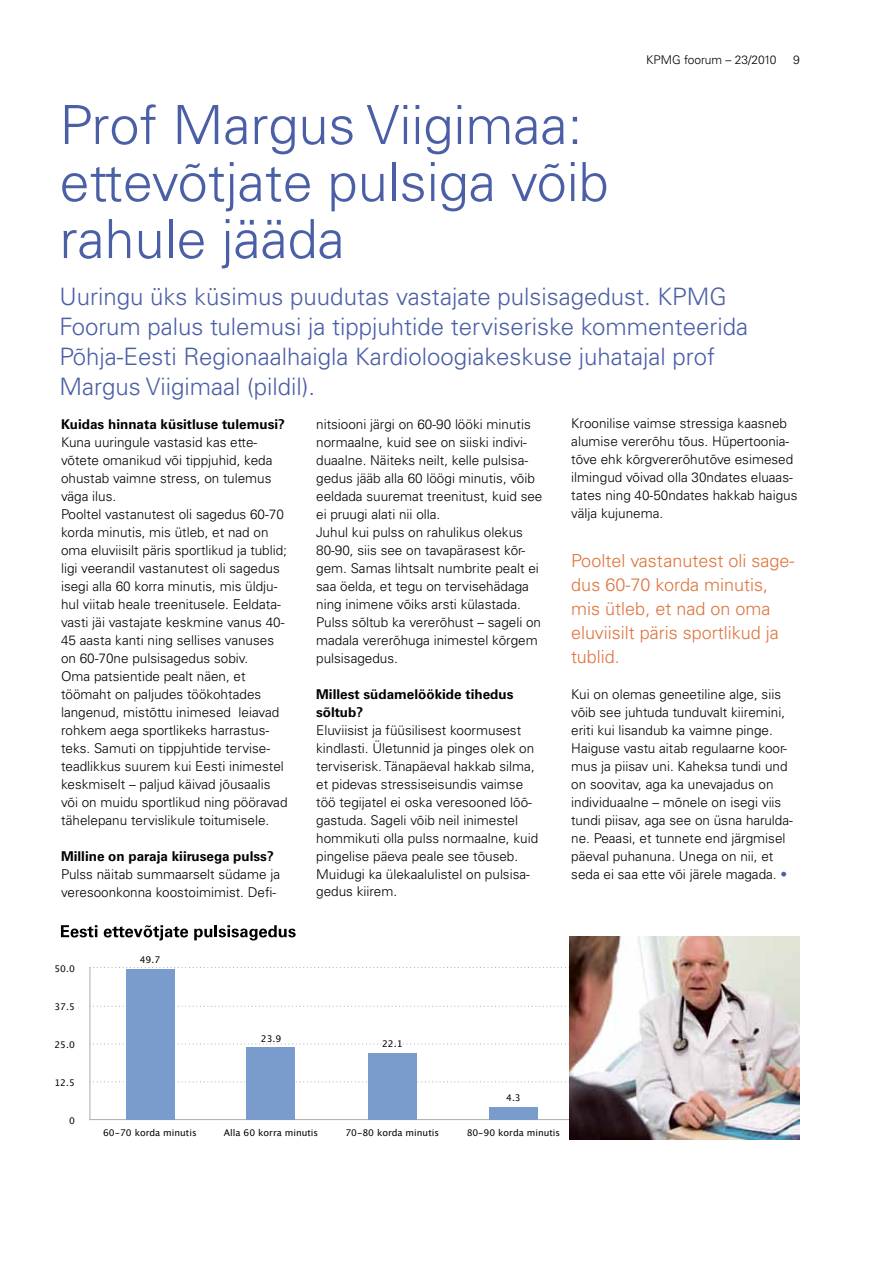
<style>
.page{position:relative;width:893px;height:1263px;background:#fff}
.page>*{position:absolute;margin:0;border:0;box-sizing:border-box;transform-origin:0 0}
.t1{font:300 54px/57px "Univers LT Std";color:#4b5fa6}
.t2{font:300 24px/30px "Univers LT Std";color:#4b5fa6}
.t3{font:300 18px/24px "Univers LT Std";color:#de743e}
.t4{font:300 13.5px/18px "Univers LT Std";color:#000}
.t5{font:700 13.5px/18px "Univers LT Std";color:#000}
.t6{font:300 12px "Univers LT Std";color:#000}
.t7{font:9.15px "Lucida Grande";color:#080101}
.t8{font:9.15px "Lucida Grande";color:#000}
.s1{color:#4b5fa6}
</style>
<div class="page">
<svg style="left:89px;top:1081px;width:480px;height:1px"></svg>
<svg style="left:89px;top:1043px;width:480px;height:1px"></svg>
<svg style="left:89px;top:1006px;width:480px;height:1px"></svg>
<svg style="left:89px;top:967px;width:480px;height:1px"></svg>
<hr style="left:90px;top:1119px;width:485px;height:1px;background:#aeaca9">
<hr style="left:90px;top:967px;width:1px;height:152px;background:#aeaca9">
<div style="left:489px;top:1107px;width:49px;height:12px;background:#7a9ccd"></div>
<div style="left:368px;top:1053px;width:49px;height:66px;background:#7a9ccd"></div>
<div style="left:246px;top:1047px;width:49px;height:72px;background:#7a9ccd"></div>
<div style="left:126px;top:969px;width:49px;height:150px;background:#7a9ccd"></div>
<svg style="left:61px;top:925px;width:36px;height:12px"></svg>
<svg style="left:104px;top:925px;width:84px;height:15px"></svg>
<svg style="left:194px;top:925px;width:102px;height:15px"></svg>
<img style="left:569px;top:937px;width:230px;height:203px">
<h1 class="t1" style="left:60px;top:96px;width:551px">Prof Margus Viigimaa: ettevõtjate pulsiga võib rahule jääda</h1>
<p class="t6" style="left:646px;top:53px;width:132px">KPMG foorum – 23/2010</p>
<p class="t6" style="left:793px;top:53px;width:8px">9</p>
<h2 class="t2" style="left:60px;top:282px;width:690px">Uuringu üks küsimus puudutas vastajate pulsisagedust. KPMG Foorum palus tulemusi ja tippjuhtide terviseriske kommenteerida Põhja-Eesti Regionaalhaigla Kardioloogiakeskuse juhatajal prof Margus Viigimaal (pildil).</h2>
<p class="t5" style="left:61px;top:415px;width:225px">Kuidas hinnata küsitluse tulemusi?</p>
<p class="t4" style="left:61px;top:433px;width:228px">Kuna uuringule vastasid kas ette&shy;võtete omanikud või tippjuhid, keda ohustab vaimne stress, on tulemus väga ilus.<br>Pooltel vastanutest oli sagedus 60-70 korda minutis, mis ütleb, et nad on oma eluviisilt päris sportlikud ja tublid; ligi veerandil vastanutest oli sagedus isegi alla 60 korra minutis, mis üldju&shy;hul viitab heale treenitusele. Eeldata&shy;vasti jäi vastajate keskmine vanus 40- 45 aasta kanti ning sellises vanuses on 60-70ne pulsisagedus sobiv.<br>Oma patsientide pealt näen, et töömaht on paljudes töökohtades langenud, mistõttu inimesed leiavad rohkem aega sportlikeks harrastus&shy;teks. Samuti on tippjuhtide tervise&shy;teadlikkus suurem kui Eesti inimestel keskmiselt – paljud käivad jõusaalis või on muidu sportlikud ning pööravad tähelepanu tervislikule toitumisele.</p>
<p class="t5" style="left:61px;top:847px;width:214px">Milline on paraja kiirusega pulss?</p>
<p class="t4" style="left:61px;top:865px;width:221px">Pulss näitab summaarselt südame ja veresoonkonna koostoimimist. Defi-</p>
<p class="t4" style="left:571px;top:415px;width:228px">Kroonilise vaimse stressiga kaasneb alumise vererõhu tõus. Hüpertoonia&shy;tõve ehk kõrgvererõhutõve esimesed ilmingud võivad olla 30ndates eluaas&shy;tates ning 40-50ndates hakkab haigus välja kujunema.</p>
<h3 class="t3" style="left:571px;top:548px;width:225px">Pooltel vastanutest oli sage&shy;dus 60-70 korda minutis, mis ütleb, et nad on oma eluviisilt päris sportlikud ja tublid.</h3>
<p class="t4" style="left:571px;top:685px;width:223px">Kui on olemas geneetiline alge, siis võib see juhtuda tunduvalt kiiremini, eriti kui lisandub ka vaimne pinge.<br>Haiguse vastu aitab regulaarne koor&shy;mus ja piisav uni. Kaheksa tundi und on soovitav, aga ka unevajadus on individuaalne – mõnele on isegi viis tundi piisav, aga see on üsna harulda&shy;ne. Peaasi, et tunnete end järgmisel päeval puhanuna. Unega on nii, et seda ei saa ette või järele magada. <span class="s1">•</span></p>
<p class="t4" style="left:316px;top:415px;width:228px">nitsiooni järgi on 60-90 lööki minutis normaalne, kuid see on siiski indivi&shy;duaalne. Näiteks neilt, kelle pulsisa&shy;gedus jääb alla 60 löögi minutis, võib eeldada suuremat treenitust, kuid see ei pruugi alati nii olla.<br>Juhul kui pulss on rahulikus olekus 80-90, siis see on tavapärasest kõr&shy;gem. Samas lihtsalt numbrite pealt ei saa öelda, et tegu on tervisehädaga ning inimene võiks arsti külastada.<br>Pulss sõltub ka vererõhust – sageli on madala vererõhuga inimestel kõrgem pulsisagedus.</p>
<p class="t5" style="left:316px;top:685px;width:199px">Millest südamelöökide tihedus sõltub?</p>
<p class="t4" style="left:316px;top:721px;width:224px">Eluviisist ja füüsilisest koormusest kindlasti. Ületunnid ja pinges olek on terviserisk. Tänapäeval hakkab silma, et pidevas stressiseisundis vaimse töö tegijatel ei oska veresooned lõõ&shy;gastuda. Sageli võib neil inimestel hommikuti olla pulss normaalne, kuid pingelise päeva peale see tõuseb.<br>Muidugi ka ülekaalulistel on pulsisa&shy;gedus kiirem.</p>
<p class="t7" style="left:54px;top:963px;width:22px">50.0</p>
<p class="t7" style="left:54px;top:1001px;width:22px">37.5</p>
<p class="t7" style="left:54px;top:1039px;width:22px">25.0</p>
<p class="t7" style="left:54px;top:1077px;width:22px">12.5</p>
<p class="t7" style="left:69px;top:1115px;width:7px">0</p>
<p class="t8" style="left:140px;top:955px;width:22px">49.7</p>
<p class="t8" style="left:261px;top:1033px;width:22px">23.9</p>
<p class="t8" style="left:382px;top:1039px;width:22px">22.1</p>
<p class="t8" style="left:506px;top:1093px;width:16px">4.3</p>
<p class="t7" style="left:103px;top:1128px;width:95px">60-70 korda minutis</p>
<p class="t7" style="left:224px;top:1128px;width:96px">Alla 60 korra minutis</p>
<p class="t7" style="left:345px;top:1128px;width:95px">70-80 korda minutis</p>
<p class="t7" style="left:467px;top:1128px;width:95px">80-90 korda minutis</p>
</div>
